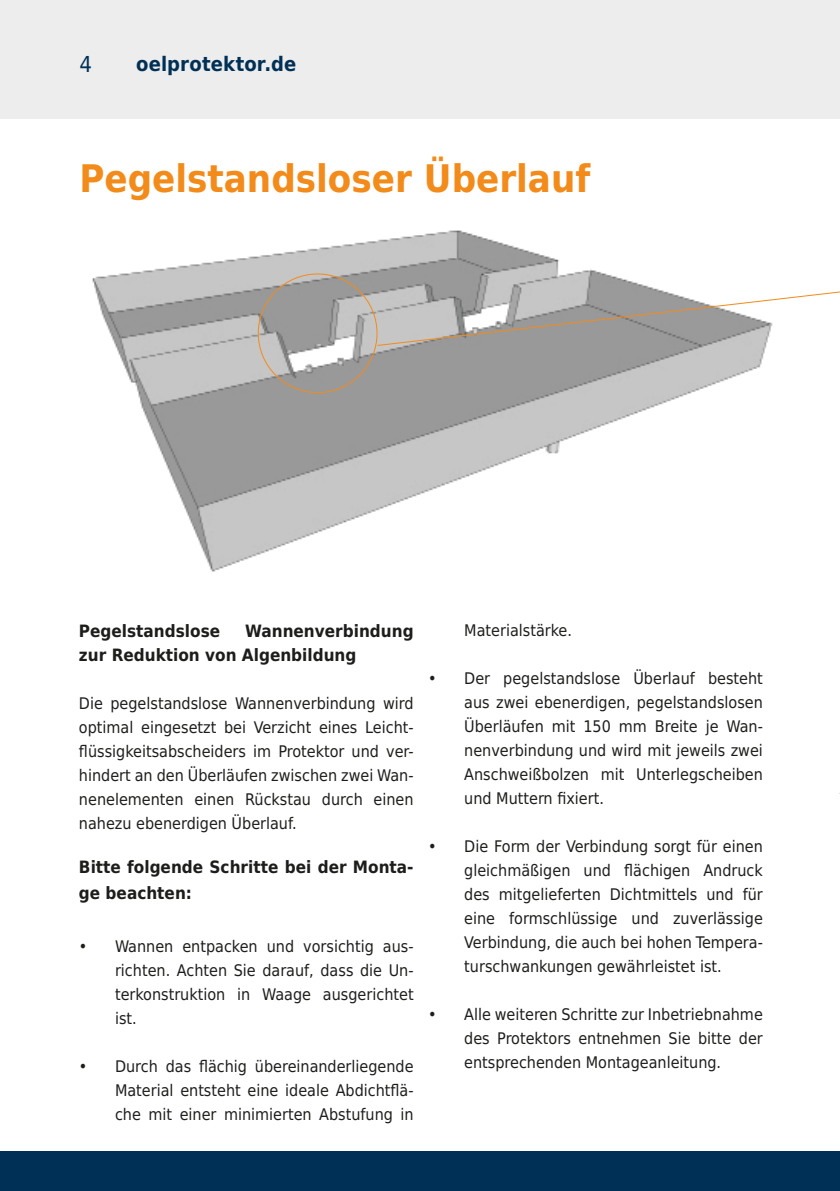
<style>
.page{position:relative;width:840px;height:1191px;background:#fff}
.page>*{position:absolute;margin:0;border:0;box-sizing:border-box;transform-origin:0 0}
.t1{font:700 38px "DejaVu Sans Condensed";color:#f28b1a}
.t2{font:22px "DejaVu Sans Condensed";color:#003056}
.t3{font:700 20px "DejaVu Sans Condensed";letter-spacing:.005em;color:#003056}
.t4{font:700 17px/24px "DejaVu Sans Condensed";color:#1d1d1b}
.t5{font:16px/24px "DejaVu Sans Condensed";color:#1d1d1b;text-align:justify}
</style>
<div class="page">
<div style="left:0;top:0;width:839px;height:118px;background:#ededed"></div>
<div style="left:0;top:1151px;width:839px;height:40px;background:#003056"></div>
<img style="left:92px;top:230px;width:675px;height:342px">
<svg style="left:376px;top:281px;width:463px;height:65px"></svg>
<h2 class="t2" style="left:79px;top:45px;width:14px">4</h2>
<p class="t3" style="left:136px;top:48px;width:161px">oelprotektor.de</p>
<h1 class="t1" style="left:79px;top:148px;width:512px">Pegelstandsloser Überlauf</h1>
<p class="t4" style="left:79px;top:618px;width:336px;text-indent:166px">Wannenverbindung zur Reduktion von Algenbildung</p>
<p class="t5" style="left:79px;top:690px;width:336px">Die pegelstandslose Wannenverbindung wird optimal eingesetzt bei Verzicht eines Leicht&shy;flüssigkeitsabscheiders im Protektor und ver&shy;hindert an den Überläufen zwischen zwei Wan&shy;nenelementen einen Rückstau durch einen nahezu ebenerdigen Überlauf.</p>
<p class="t4" style="left:79px;top:853px;width:336px;line-height:26.4px">Bitte folgende Schritte bei der Monta&shy;ge beachten:</p>
<p class="t5" style="left:115px;top:934px;width:300px;text-indent:-36px">• Wannen entpacken und vorsichtig aus&shy;richten. Achten Sie darauf, dass die Un&shy;terkonstruktion in Waage ausgerichtet ist.</p>
<p class="t5" style="left:115px;top:1054px;width:300px;text-indent:-36px">• Durch das flächig übereinanderliegende Material entsteht eine ideale Abdichtflä&shy;che mit einer minimierten Abstufung in</p>
<p class="t4" style="left:79px;top:618px;width:143px">Pegelstandslose</p>
<p class="t5" style="left:464px;top:617px;width:109px">Materialstärke.</p>
<p class="t5" style="left:464px;top:665px;width:300px;text-indent:-36px">• Der pegelstandslose Überlauf besteht aus zwei ebenerdigen, pegelstandslosen Überläufen mit 150 mm Breite je Wan&shy;nenverbindung und wird mit jeweils zwei Anschweißbolzen mit Unterlegscheiben und Muttern fixiert.</p>
<p class="t5" style="left:464px;top:833px;width:300px;text-indent:-36px">• Die Form der Verbindung sorgt für einen gleichmäßigen und flächigen Andruck des mitgelieferten Dichtmittels und für eine formschlüssige und zuverlässige Verbindung, die auch bei hohen Tempera&shy;turschwankungen gewährleistet ist.</p>
<p class="t5" style="left:464px;top:1001px;width:300px;text-indent:-36px">• Alle weiteren Schritte zur Inbetriebnahme des Protektors entnehmen Sie bitte der entsprechenden Montageanleitung.</p>
</div>
